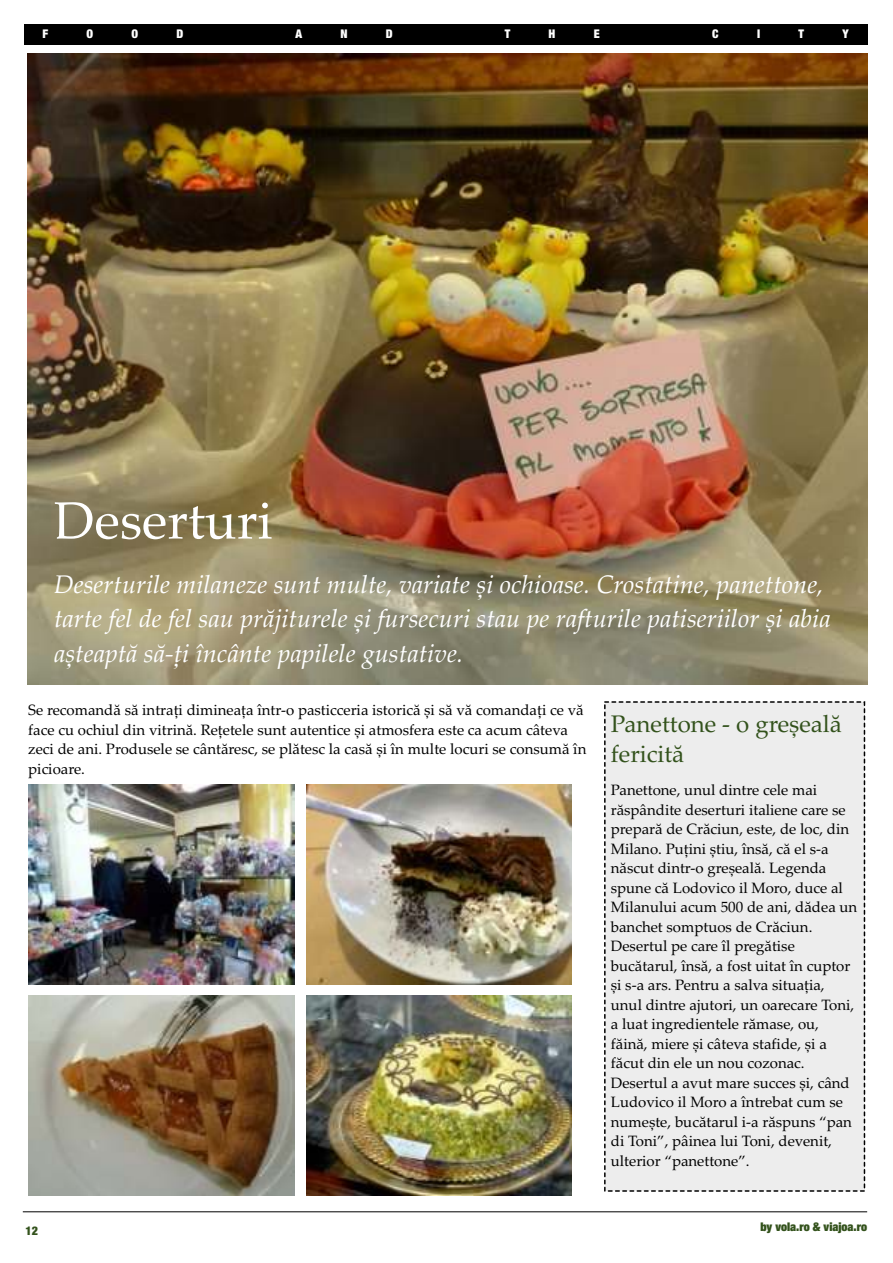
<style>
.page{position:relative;width:893px;height:1263px;background:#fff}
.page>*{position:absolute;margin:0;border:0;box-sizing:border-box;transform-origin:0 0}
.t1{font:52.5px "Palatino Linotype";color:#fff}
.t2{font:italic 25.5px/34.5px "Palatino Linotype";color:#fff}
.t3{font:24px/30px "Palatino Linotype";color:#33521c}
.t4{font:15px/19.5px "Palatino Linotype";color:#000}
.t5{font:900 condensed 12px "Helvetica Neue LT Com";color:#33521c}
.t6{font:900 condensed 12px "Helvetica Neue LT Com";color:#fff}
.t7{font:900 condensed 12px "Helvetica Neue LT Com";color:#33521c}
</style>
<div class="page">
<img style="left:27px;top:54px;width:840px;height:630px">
<hr style="left:23px;top:1211px;width:844px;height:1px;background:#000">
<div style="left:604px;top:702px;width:260px;height:489px;background:#ededed"></div>
<div style="left:604px;top:701px;width:261px;height:491px;border:2px dashed #000"></div>
<img style="left:28px;top:784px;width:266px;height:200px">
<img style="left:28px;top:996px;width:266px;height:200px">
<img style="left:306px;top:784px;width:266px;height:200px">
<img style="left:306px;top:996px;width:266px;height:200px">
<div style="left:24px;top:24px;width:843px;height:21px;background:#000"></div>
<p class="t6" style="left:42px;top:30px;width:7px">F</p>
<p class="t6" style="left:86px;top:30px;width:8px">O</p>
<p class="t6" style="left:131px;top:30px;width:8px">O</p>
<p class="t6" style="left:176px;top:30px;width:8px">D</p>
<p class="t6" style="left:295px;top:30px;width:8px">A</p>
<p class="t6" style="left:340px;top:30px;width:9px">N</p>
<p class="t6" style="left:386px;top:30px;width:8px">D</p>
<p class="t6" style="left:504px;top:30px;width:7px">T</p>
<p class="t6" style="left:548px;top:30px;width:8px">H</p>
<p class="t6" style="left:593px;top:30px;width:7px">E</p>
<p class="t6" style="left:712px;top:30px;width:8px">C</p>
<p class="t6" style="left:757px;top:30px;width:5px">I</p>
<p class="t6" style="left:798px;top:30px;width:7px">T</p>
<p class="t6" style="left:842px;top:30px;width:8px">Y</p>
<h1 class="t1" style="left:54px;top:500px;width:220px">Deserturi</h1>
<h2 class="t2" style="left:54px;top:570px;width:778px">Deserturile milaneze sunt multe, variate și ochioase. Crostatine, panettone, tarte fel de fel sau prăjiturele și fursecuri stau pe rafturile patiseriilor și abia așteaptă să-ți încânte papilele gustative.</h2>
<p class="t4" style="left:28px;top:702px;width:559px">Se recomandă să intrați dimineața într-o pasticceria istorică și să vă comandați ce vă face cu ochiul din vitrină. Rețetele sunt autentice și atmosfera este ca acum câteva zeci de ani. Produsele se cântăresc, se plătesc la casă și în multe locuri se consumă în picioare.</p>
<h3 class="t3" style="left:611px;top:712px;width:233px">Panettone - o greșeală fericită</h3>
<p class="t4" style="left:611px;top:782px;width:248px">Panettone, unul dintre cele mai răspândite deserturi italiene care se prepară de Crăciun, este, de loc, din Milano. Puțini știu, însă, că el s-a născut dintr-o greșeală. Legenda spune că Lodovico il Moro, duce al Milanului acum 500 de ani, dădea un banchet somptuos de Crăciun.<br>Desertul pe care îl pregătise bucătarul, însă, a fost uitat în cuptor și s-a ars. Pentru a salva situația, unul dintre ajutori, un oarecare Toni, a luat ingredientele rămase, ou, făină, miere și câteva stafide, și a făcut din ele un nou cozonac.<br>Desertul a avut mare succes și, când Ludovico il Moro a întrebat cum se numește, bucătarul i-a răspuns “pan di Toni”, pâinea lui Toni, devenit, ulterior “panettone”.</p>
<p class="t7" style="left:26px;top:1226px;width:14px">12</p>
<p class="t5" style="left:760px;top:1223px;width:108px">by vola.ro &amp; viajoa.ro</p>
</div>
